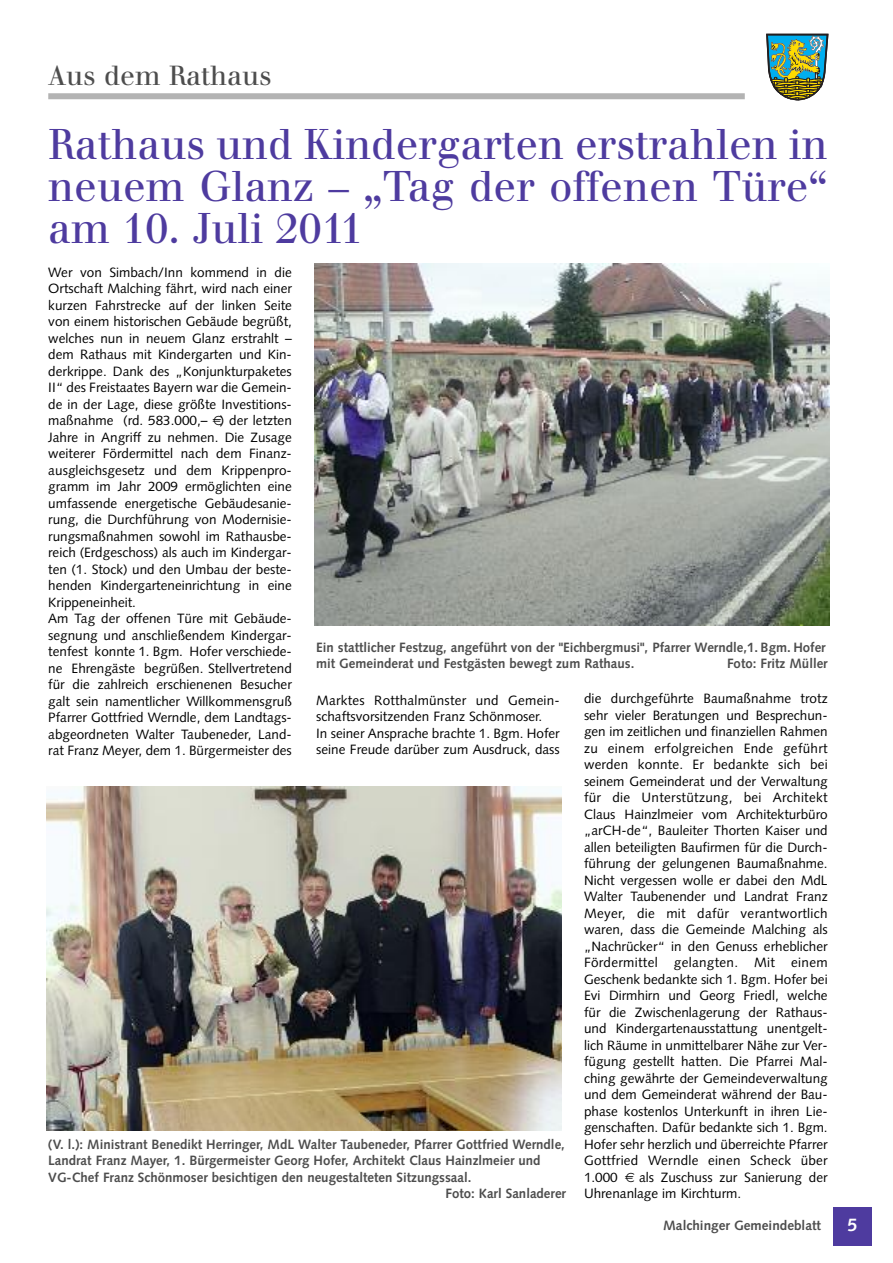
<style>
.page{position:relative;width:893px;height:1263px;background:#fff}
.page>*{position:absolute;margin:0;border:0;box-sizing:border-box;transform-origin:0 0}
.t1{font:42px/42px "Walbaum";color:#4e3b9f;text-align:justify}
.t2{font:27px "Walbaum";color:#4d4d4d}
.t3{font:700 18px "Syntax";color:#fff}
.t4{font:13.5px/16.5px "Syntax";color:#000}
.t5{font:700 13.5px/16.5px "Syntax";color:#4d4d4d}
</style>
<div class="page">
<svg style="left:766px;top:33px;width:63px;height:67px;background:#779c7f"></svg>
<div style="left:48px;top:93px;width:697px;height:6px;background:#b3b3b3"></div>
<div style="left:833px;top:1208px;width:39px;height:38px;background:#4e3b9f"></div>
<img style="left:315px;top:264px;width:514px;height:362px">
<img style="left:47px;top:786px;width:514px;height:345px">
<h2 class="t2" style="left:48px;top:65px;width:225px">Aus dem Rathaus</h2>
<h1 class="t1" style="left:48px;top:128px;width:781px">Rathaus und Kindergarten erstrahlen in neuem Glanz – „Tag der offenen Türe“ am 10. Juli 2011</h1>
<p class="t4" style="left:48px;top:265px;width:245px">Wer von Simbach/Inn kommend in die Ortschaft Malching fährt, wird nach einer kurzen Fahrstrecke auf der linken Seite von einem historischen Gebäude begrüßt, welches nun in neuem Glanz erstrahlt – dem Rathaus mit Kindergarten und Kin&shy;derkrippe. Dank des „Konjunkturpaketes II“ des Freistaates Bayern war die Gemein&shy;de in der Lage, diese größte Investitions&shy;maßnahme (rd. 583.000,– ) der letzten Jahre in Angriff zu nehmen. Die Zusage weiterer Fördermittel nach dem Finanz&shy;ausgleichsgesetz und dem Krippenpro&shy;gramm im Jahr 2009 ermöglichten eine umfassende energetische Gebäudesanie&shy;rung, die Durchführung von Modernisie&shy;rungsmaßnahmen sowohl im Rathausbe&shy;reich (Erdgeschoss) als auch im Kindergar&shy;ten (1. Stock) und den Umbau der beste&shy;henden Kindergarteneinrichtung in eine Krippeneinheit.<br>Am Tag der offenen Türe mit Gebäude&shy;segnung und anschließendem Kindergar&shy;tenfest konnte 1. Bgm. Hofer verschiede&shy;ne Ehrengäste begrüßen. Stellvertretend für die zahlreich erschienenen Besucher galt sein namentlicher Willkommensgruß Pfarrer Gottfried Werndle, dem Landtags&shy;abgeordneten Walter Taubeneder, Land&shy;rat Franz Meyer, dem 1. Bürgermeister des</p>
<p class="t5" style="left:316px;top:640px;width:511px">Ein stattlicher Festzug, angeführt von der "Eichbergmusi", Pfarrer Werndle,1. Bgm. Hofer mit Gemeinderat und Festgästen bewegt zum Rathaus.</p>
<p class="t5" style="left:727px;top:657px;width:102px">Foto: Fritz Müller</p>
<p class="t4" style="left:316px;top:693px;width:245px">Marktes Rotthalmünster und Gemein&shy;schaftsvorsitzenden Franz Schönmoser.<br>In seiner Ansprache brachte 1. Bgm. Hofer seine Freude darüber zum Ausdruck, dass</p>
<p class="t4" style="left:584px;top:691px;width:245px;text-align:justify">die durchgeführte Baumaßnahme trotz sehr vieler Beratungen und Besprechun&shy;gen im zeitlichen und finanziellen Rahmen zu einem erfolgreichen Ende geführt werden konnte. Er bedankte sich bei seinem Gemeinderat und der Verwaltung für die Unterstützung, bei Architekt Claus Hainzlmeier vom Architekturbüro „arCH-de“, Bauleiter Thorten Kaiser und allen beteiligten Baufirmen für die Durch&shy;führung der gelungenen Baumaßnahme.<br>Nicht vergessen wolle er dabei den MdL Walter Taubenender und Landrat Franz Meyer, die mit dafür verantwortlich waren, dass die Gemeinde Malching als „Nachrücker“ in den Genuss erheblicher Fördermittel gelangten. Mit einem Geschenk bedankte sich 1. Bgm. Hofer bei Evi Dirmhirn und Georg Friedl, welche für die Zwischenlagerung der Rathaus&shy;und Kindergartenausstattung unentgelt&shy;lich Räume in unmittelbarer Nähe zur Ver&shy;fügung gestellt hatten. Die Pfarrei Mal&shy;ching gewährte der Gemeindeverwaltung und dem Gemeinderat während der Bau&shy;phase kostenlos Unterkunft in ihren Lie&shy;genschaften. Dafür bedankte sich 1. Bgm.<br>Hofer sehr herzlich und überreichte Pfarrer Gottfried Werndle einen Scheck über 1.000</p>
<p class="t5" style="left:48px;top:1137px;width:518px">(V. l.): Ministrant Benedikt Herringer, MdL Walter Taubeneder, Pfarrer Gottfried Werndle,</p>
<p class="t5" style="left:48px;top:1154px;width:494px">Landrat Franz Mayer, 1. Bürgermeister Georg Hofer, Architekt Claus Hainzlmeier und</p>
<p class="t5" style="left:48px;top:1170px;width:425px">VG-Chef Franz Schönmoser besichtigen den neugestalteten Sitzungssaal.</p>
<p class="t5" style="left:445px;top:1187px;width:122px">Foto: Karl Sanladerer</p>
<p class="t4" style="left:584px;top:1170px;width:245px;text-indent:55px">als Zuschuss zur Sanierung der<br>Uhrenanlage im Kirchturm.</p>
<p class="t5" style="left:663px;top:1218px;width:159px">Malchinger Gemeindeblatt</p>
<h3 class="t3" style="left:848px;top:1218px;width:12px">5</h3>
</div>
